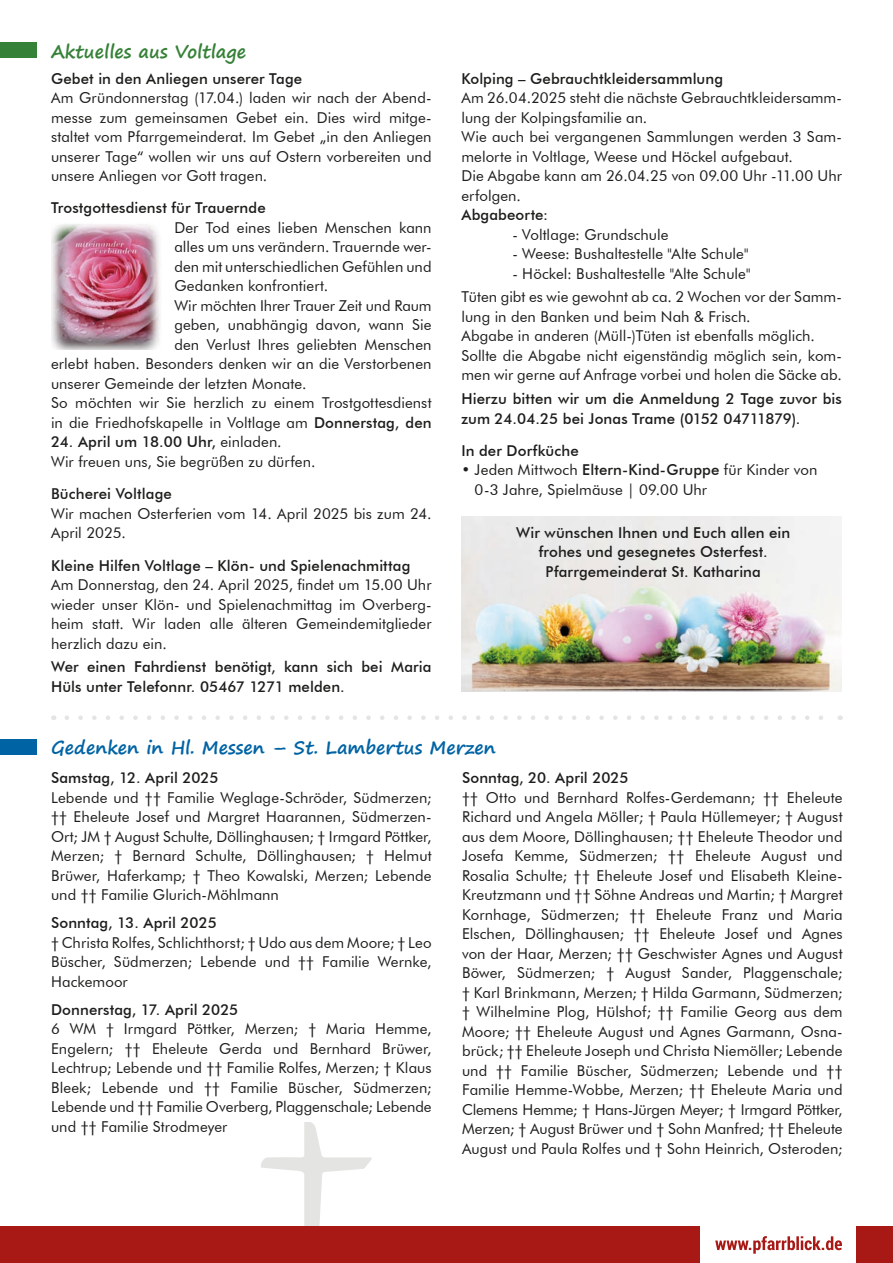
<style>
.page{position:relative;width:893px;height:1263px;background:#fff}
.page>*{position:absolute;margin:0;border:0;box-sizing:border-box;transform-origin:0 0}
.t1{font:700 18px "Segoe Print";color:#0063a4}
.t2{font:700 18px "Segoe Print";color:#368138}
.t3{font:15px/19.5px "Futura BT";letter-spacing:.005em;color:#1d1d1b;text-align:justify}
.t4{font:500 15px/19.5px "Futura BT";letter-spacing:.005em;color:#1d1d1b}
.s1{font-weight:500}
</style>
<div class="page">
<svg style="left:261px;top:1123px;width:111px;height:104px"></svg>
<div style="left:857px;top:1227px;width:36px;height:36px;background:#a81815"></div>
<svg style="left:715px;top:1236px;width:127px;height:18px"></svg>
<div style="left:0;top:1227px;width:700px;height:36px;background:#a81815"></div>
<img style="left:51px;top:224px;width:109px;height:125px">
<svg style="left:67px;top:715px;width:756px;height:5px"></svg>
<div style="left:0;top:739px;width:36px;height:15px;background:#0063a4"></div>
<img style="left:461px;top:516px;width:381px;height:176px">
<div style="left:0;top:43px;width:36px;height:15px;background:#368138"></div>
<p class="t2" style="left:51px;top:35px;width:197px">Aktuelles aus Voltlage</p>
<p class="t4" style="left:51px;top:68px;width:253px">Gebet in den Anliegen unserer Tage</p>
<p class="t3" style="left:51px;top:88px;width:382px">Am Gründonnerstag (17.04.) laden wir nach der Abend&shy;messe zum gemeinsamen Gebet ein. Dies wird mitge&shy;staltet vom Pfarrgemeinderat. Im Gebet „in den Anliegen unserer Tage“ wollen wir uns auf Ostern vorbereiten und unsere Anliegen vor Gott tragen.</p>
<p class="t4" style="left:51px;top:198px;width:216px">Trostgottesdienst für Trauernde</p>
<p class="t3" style="left:174px;top:218px;width:259px">Der Tod eines lieben Menschen kann</p>
<p class="t3" style="left:174px;top:237px;width:259px">alles um uns verändern. Trauernde wer-</p>
<p class="t3" style="left:174px;top:257px;width:259px">den mit unterschiedlichen Gefühlen und</p>
<p class="t3" style="left:174px;top:276px;width:156px">Gedanken konfrontiert.</p>
<p class="t3" style="left:174px;top:296px;width:259px">Wir möchten Ihrer Trauer Zeit und Raum</p>
<p class="t3" style="left:174px;top:315px;width:259px">geben, unabhängig davon, wann Sie</p>
<p class="t3" style="left:174px;top:335px;width:259px">den Verlust Ihres geliebten Menschen</p>
<p class="t3" style="left:51px;top:354px;width:382px">erlebt haben. Besonders denken wir an die Verstorbenen</p>
<p class="t3" style="left:51px;top:374px;width:257px">unserer Gemeinde der letzten Monate.</p>
<p class="t3" style="left:51px;top:393px;width:382px">So möchten wir Sie herzlich zu einem Trostgottesdienst</p>
<p class="t3" style="left:51px;top:413px;width:382px">in die Friedhofskapelle in Voltlage am <span class="s1">Donnerstag, den</span></p>
<p class="t3" style="left:51px;top:432px;width:266px"><span class="s1">24. April um 18.00 Uhr,</span> einladen.<br>Wir freuen uns, Sie begrüßen zu dürfen.</p>
<p class="t4" style="left:51px;top:484px;width:122px">Bücherei Voltlage</p>
<p class="t3" style="left:51px;top:503px;width:382px">Wir machen Osterferien vom 14. April 2025 bis zum 24.<br>April 2025.</p>
<p class="t4" style="left:51px;top:555px;width:361px">Kleine Hilfen Voltlage – Klön- und Spielenachmittag</p>
<p class="t3" style="left:51px;top:575px;width:382px">Am Donnerstag, den 24. April 2025, findet um 15.00 Uhr wieder unser Klön- und Spielenachmittag im Overberg&shy;heim statt. Wir laden alle älteren Gemeindemitglieder herzlich dazu ein.</p>
<p class="t4" style="left:51px;top:657px;width:382px">Wer einen Fahrdienst benötigt, kann sich bei Maria<br>Hüls unter Telefonnr. 05467 1271 melden.</p>
<p class="t4" style="left:461px;top:68px;width:263px">Kolping – Gebrauchtkleidersammlung</p>
<p class="t3" style="left:461px;top:88px;width:382px;text-align:left">Am 26.04.2025 steht die nächste Gebrauchtkleidersamm&shy;lung der Kolpingsfamilie an.<br>Wie auch bei vergangenen Sammlungen werden 3 Sam&shy;melorte in Voltlage, Weese und Höckel aufgebaut.<br>Die Abgabe kann am 26.04.25 von 09.00 Uhr -11.00 Uhr erfolgen.</p>
<p class="t4" style="left:461px;top:205px;width:88px">Abgabeorte:</p>
<p class="t3" style="left:512px;top:224px;width:158px">- Voltlage: Grundschule</p>
<p class="t3" style="left:512px;top:244px;width:238px">- Weese: Bushaltestelle "Alte Schule"</p>
<p class="t3" style="left:461px;top:261px;width:382px;line-height:23.7px;text-indent:51px">- Höckel: Bushaltestelle "Alte Schule"<br>Tüten gibt es wie gewohnt ab ca. 2 Wochen vor der Samm-</p>
<p class="t3" style="left:461px;top:307px;width:382px;text-align:left">lung in den Banken und beim Nah &amp; Frisch.<br>Abgabe in anderen (Müll-)Tüten ist ebenfalls möglich.<br>Sollte die Abgabe nicht eigenständig möglich sein, kom&shy;men wir gerne auf Anfrage vorbei und holen die Säcke ab.</p>
<p class="t4" style="left:461px;top:389px;width:382px">Hierzu bitten wir um die Anmeldung 2 Tage zuvor bis zum 24.04.25 bei Jonas Trame (0152 04711879).</p>
<p class="t4" style="left:461px;top:441px;width:119px">In der Dorfküche</p>
<p class="t3" style="left:475px;top:460px;width:344px;text-indent:-13px">• Jeden Mittwoch <span class="s1">Eltern-Kind-Gruppe</span> für Kinder von<br>0-3 Jahre, Spielmäuse | 09.00 Uhr</p>
<p class="t4" style="left:516px;top:523px;width:275px;text-align:center">Wir wünschen Ihnen und Euch allen ein frohes und gesegnetes Osterfest.<br>Pfarrgemeinderat St. Katharina</p>
<p class="t1" style="left:51px;top:731px;width:446px">Gedenken in Hl. Messen – St. Lambertus Merzen</p>
<p class="t4" style="left:51px;top:768px;width:169px">Samstag, 12. April 2025</p>
<p class="t3" style="left:51px;top:787px;width:382px">Lebende und †† Familie Weglage-Schröder, Südmerzen; †† Eheleute Josef und Margret Haarannen, Südmerzen-Ort; JM † August Schulte, Döllinghausen; † Irmgard Pöttker, Merzen; † Bernard Schulte, Döllinghausen; † Helmut Brüwer, Haferkamp; † Theo Kowalski, Merzen; Lebende und †† Familie Glurich-Möhlmann</p>
<p class="t4" style="left:51px;top:913px;width:167px">Sonntag, 13. April 2025</p>
<p class="t3" style="left:51px;top:932px;width:382px">† Christa Rolfes, Schlichthorst; † Udo aus dem Moore; † Leo Büscher, Südmerzen; Lebende und †† Familie Wernke, Hackemoor</p>
<p class="t4" style="left:51px;top:999px;width:189px">Donnerstag, 17. April 2025</p>
<p class="t3" style="left:51px;top:1019px;width:382px">6 WM † Irmgard Pöttker, Merzen; † Maria Hemme, Engelern; †† Eheleute Gerda und Bernhard Brüwer, Lechtrup; Lebende und †† Familie Rolfes, Merzen; † Klaus Bleek; Lebende und †† Familie Büscher, Südmerzen; Lebende und †† Familie Overberg, Plaggenschale; Lebende und †† Familie Strodmeyer</p>
<p class="t4" style="left:462px;top:768px;width:168px">Sonntag, 20. April 2025</p>
<p class="t3" style="left:462px;top:787px;width:382px">†† Otto und Bernhard Rolfes-Gerdemann; †† Eheleute Richard und Angela Möller; † Paula Hüllemeyer; † August aus dem Moore, Döllinghausen; †† Eheleute Theodor und Josefa Kemme, Südmerzen; †† Eheleute August und Rosalia Schulte; †† Eheleute Josef und Elisabeth Kleine-Kreutzmann und †† Söhne Andreas und Martin; † Margret Kornhage, Südmerzen; †† Eheleute Franz und Maria Elschen, Döllinghausen; †† Eheleute Josef und Agnes von der Haar, Merzen; †† Geschwister Agnes und August Böwer, Südmerzen; † August Sander, Plaggenschale; † Karl Brinkmann, Merzen; † Hilda Garmann, Südmerzen; † Wilhelmine Plog, Hülshof; †† Familie Georg aus dem Moore; †† Eheleute August und Agnes Garmann, Osna&shy;brück; †† Eheleute Joseph und Christa Niemöller; Lebende und †† Familie Büscher, Südmerzen; Lebende und †† Familie Hemme-Wobbe, Merzen; †† Eheleute Maria und Clemens Hemme; † Hans-Jürgen Meyer; † Irmgard Pöttker, Merzen; † August Brüwer und † Sohn Manfred; †† Eheleute August und Paula Rolfes und † Sohn Heinrich, Osteroden;</p>
</div>
